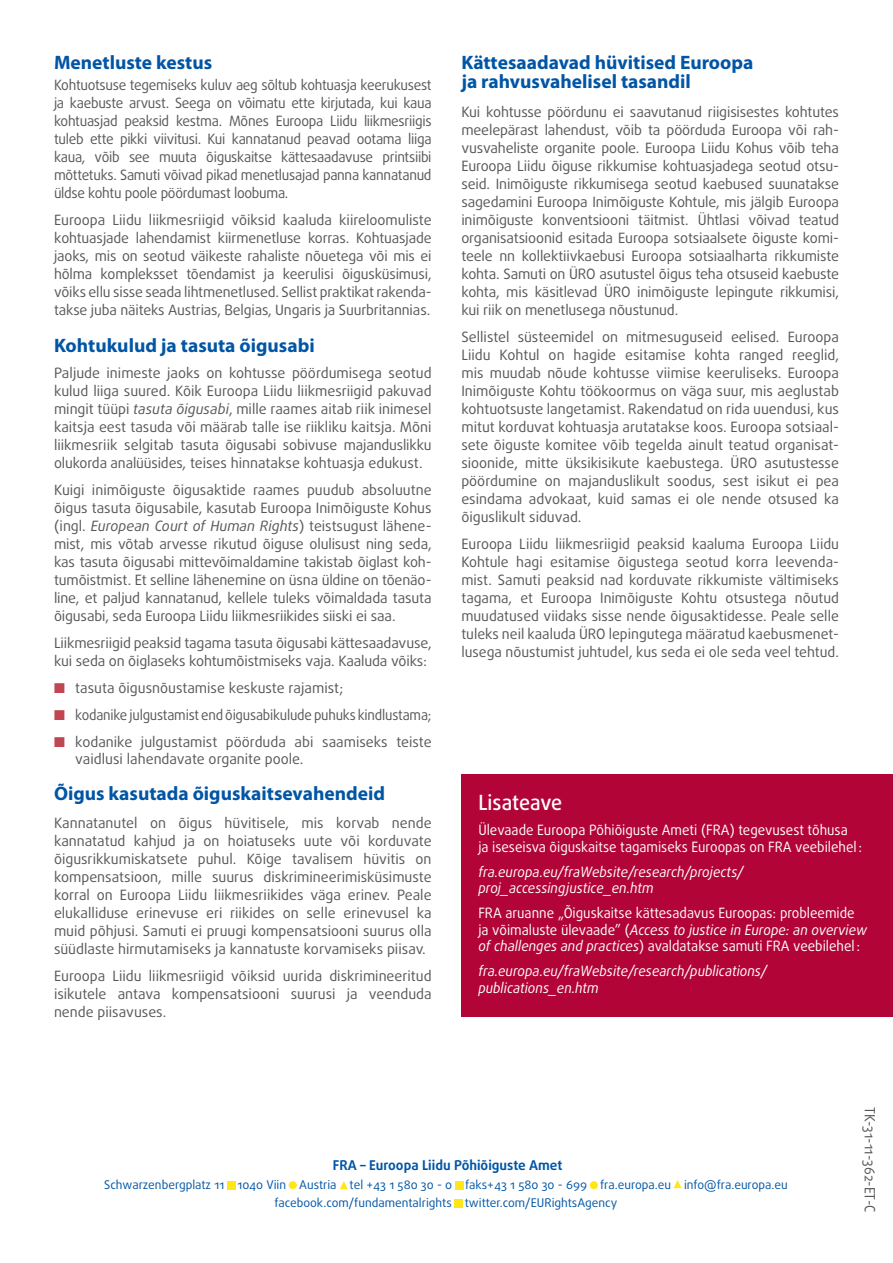
<style>
.page{position:relative;width:893px;height:1263px;background:#fff}
.page>*{position:absolute;margin:0;border:0;box-sizing:border-box;transform-origin:0 0}
.titre_further_info{font:500 21px "Daxline Pro";letter-spacing:-.005em;color:#fff;scale:.94 1}
.sous-titre{font:700 19.5px/19.5px "Myriad Pro";color:#0155a5}
.body{font:14.25px/18px "Daxline Pro";letter-spacing:-.01em;color:#57585a;text-align:justify}
.body-2{font:14.25px/18px "Daxline Pro";letter-spacing:-.01em;color:#57585a;text-align:justify;scale:.96 1}
.further_info{font:14.25px/16.5px "Daxline Pro";color:#fff;scale:.94 1}
.further_info-2{font:italic 14.25px/16.5px "Daxline Pro";color:#fff;scale:.94 1}
.bullet{font:14.25px/16.5px "Daxline Pro";color:#57585a}
.bullet-2{font:14.25px "Daxline Pro";color:#57585a;scale:.94 1}
.further_info-3{font:14.25px "Daxline Pro";color:#57585a;scale:.94 1}
.t1{font:700 13.5px "Daxline Pro";color:#0155a5}
.t2{font:12px "Daxline Pro";color:#0155a5}
.s1{font-style:italic}
.s2{color:#c04651}
</style>
<div class="page">
<div style="left:461px;top:774px;width:432px;height:242px;background:#b30437"></div>
<div style="left:289px;top:1181px;width:8px;height:8px;background:#ffe616;border-radius:50%"></div>
<div style="left:590px;top:1181px;width:8px;height:8px;background:#ffe616;border-radius:50%"></div>
<div style="left:227px;top:1181px;width:8px;height:8px;background:#ffe616"></div>
<div style="left:454px;top:1199px;width:8px;height:9px;background:#ffe616"></div>
<div style="left:455px;top:1181px;width:8px;height:8px;background:#ffe616"></div>
<svg style="left:340px;top:1181px;width:8px;height:8px"></svg>
<svg style="left:674px;top:1180px;width:8px;height:8px"></svg>
<p class="sous-titre" style="left:54px;top:52px;width:160px">Menetluste kestus</p>
<p class="body-2" style="left:54px;top:76px;width:395px">Kohtuotsuse tegemiseks kuluv aeg sõltub kohtuasja keerukusest ja kaebuste arvust. Seega on võimatu ette kirjutada, kui kaua kohtuasjad peaksid kestma. Mõnes Euroopa Liidu liikmesriigis tuleb ette pikki viivitusi. Kui kannatanud peavad ootama liiga kaua, võib see muuta õiguskaitse kättesaadavuse printsiibi mõttetuks. Samuti võivad pikad menetlusajad panna kannatanud üldse kohtu poole pöördumast loobuma.</p>
<p class="body" style="left:54px;top:211px;width:379px">Euroopa Liidu liikmesriigid võiksid kaaluda kiireloomuliste kohtuasjade lahendamist kiirmenetluse korras. Kohtuasjade jaoks, mis on seotud väikeste rahaliste nõuetega või mis ei hõlma kompleksset tõendamist ja keerulisi õigusküsimusi, võiks ellu sisse seada lihtmenetlused. Sellist praktikat rakenda&shy;takse juba näiteks Austrias, Belgias, Ungaris ja Suurbritannias.</p>
<p class="sous-titre" style="left:54px;top:335px;width:262px">Kohtukulud ja tasuta õigusabi</p>
<p class="body" style="left:54px;top:364px;width:379px">Paljude inimeste jaoks on kohtusse pöördumisega seotud kulud liiga suured. Kõik Euroopa Liidu liikmesriigid pakuvad mingit tüüpi <span class="s1">tasuta õigusabi</span>, mille raames aitab riik inimesel kaitsja eest tasuda või määrab talle ise riikliku kaitsja. Mõni liikmesriik selgitab tasuta õigusabi sobivuse majanduslikku olukorda analüüsides, teises hinnatakse kohtuasja edukust.</p>
<p class="body" style="left:54px;top:481px;width:379px">Kuigi inimõiguste õigusaktide raames puudub absoluutne õigus tasuta õigusabile, kasutab Euroopa Inimõiguste Kohus (ingl. <span class="s1">European Court of Human Rights</span>) teistsugust lähene&shy;mist, mis võtab arvesse rikutud õiguse olulisust ning seda, kas tasuta õigusabi mittevõimaldamine takistab õiglast koh&shy;tumõistmist. Et selline lähenemine on üsna üldine on tõenäo&shy;line, et paljud kannatanud, kellele tuleks võimaldada tasuta õigusabi, seda Euroopa Liidu liikmesriikides siiski ei saa.</p>
<p class="body" style="left:54px;top:634px;width:379px">Liikmesriigid peaksid tagama tasuta õigusabi kättesaadavuse, kui seda on õiglaseks kohtumõistmiseks vaja. Kaaluda võiks:</p>
<p class="bullet" style="left:54px;top:680px;width:291px"><span class="s2">■</span> tasuta õigusnõustamise keskuste rajamist;</p>
<p class="bullet-2" style="left:54px;top:705px;width:403px"><span class="s2">■</span> kodanike julgustamist end õigusabikulude puhuks kindlustama;</p>
<p class="bullet" style="left:75px;top:734px;width:358px;text-indent:-21px"><span class="s2">■</span> kodanike julgustamist pöörduda abi saamiseks teiste vaidlusi lahendavate organite poole.</p>
<p class="sous-titre" style="left:54px;top:783px;width:333px">Õigus kasutada õiguskaitsevahendeid</p>
<p class="body" style="left:54px;top:814px;width:379px">Kannatanutel on õigus hüvitisele, mis korvab nende kannatatud kahjud ja on hoiatuseks uute või korduvate õigusrikkumiskatsete puhul. Kõige tavalisem hüvitis on kompensatsioon, mille suurus diskrimineerimisküsimuste korral on Euroopa Liidu liikmesriikides väga erinev. Peale elukalliduse erinevuse eri riikides on selle erinevusel ka muid põhjusi. Samuti ei pruugi kompensatsiooni suurus olla süüdlaste hirmutamiseks ja kannatuste korvamiseks piisav.</p>
<p class="body" style="left:54px;top:967px;width:379px">Euroopa Liidu liikmesriigid võiksid uurida diskrimineeritud isikutele antava kompensatsiooni suurusi ja veenduda nende piisavuses.</p>
<p class="sous-titre" style="left:461px;top:52px;width:294px">Kättesaadavad hüvitised Euroopa ja rahvusvahelisel tasandil</p>
<p class="body" style="left:461px;top:103px;width:379px">Kui kohtusse pöördunu ei saavutanud riigisisestes kohtutes meelepärast lahendust, võib ta pöörduda Euroopa või rah&shy;vusvaheliste organite poole. Euroopa Liidu Kohus võib teha Euroopa Liidu õiguse rikkumise kohtuasjadega seotud otsu&shy;seid. Inimõiguste rikkumisega seotud kaebused suunatakse sagedamini Euroopa Inimõiguste Kohtule, mis jälgib Euroopa inimõiguste konventsiooni täitmist. Ühtlasi võivad teatud organisatsioonid esitada Euroopa sotsiaalsete õiguste komi&shy;teele nn kollektiivkaebusi Euroopa sotsiaalharta rikkumiste kohta. Samuti on ÜRO asutustel õigus teha otsuseid kaebuste kohta, mis käsitlevad ÜRO inimõiguste lepingute rikkumisi, kui riik on menetlusega nõustunud.</p>
<p class="body" style="left:461px;top:328px;width:379px">Sellistel süsteemidel on mitmesuguseid eelised. Euroopa Liidu Kohtul on hagide esitamise kohta ranged reeglid, mis muudab nõude kohtusse viimise keeruliseks. Euroopa Inimõiguste Kohtu töökoormus on väga suur, mis aeglustab kohtuotsuste langetamist. Rakendatud on rida uuendusi, kus mitut korduvat kohtuasja arutatakse koos. Euroopa sotsiaal&shy;sete õiguste komitee võib tegelda ainult teatud organisat&shy;sioonide, mitte üksikisikute kaebustega. ÜRO asutustesse pöördumine on majanduslikult soodus, sest isikut ei pea esindama advokaat, kuid samas ei ole nende otsused ka õiguslikult siduvad.</p>
<p class="body" style="left:461px;top:535px;width:379px">Euroopa Liidu liikmesriigid peaksid kaaluma Euroopa Liidu Kohtule hagi esitamise õigustega seotud korra leevenda&shy;mist. Samuti peaksid nad korduvate rikkumiste vältimiseks tagama, et Euroopa Inimõiguste Kohtu otsustega nõutud muudatused viidaks sisse nende õigusaktidesse. Peale selle tuleks neil kaaluda ÜRO lepingutega määratud kaebusmenet&shy;lusega nõustumist juhtudel, kus seda ei ole seda veel tehtud.</p>
<p class="titre_further_info" style="left:478px;top:789px;width:91px">Lisateave</p>
<p class="further_info" style="left:478px;top:822px;width:410px">Ülevaade Euroopa Põhiõiguste Ameti (FRA) tegevusest tõhusa<br>ja iseseisva õiguskaitse tagamiseks Euroopas on FRA veebilehel :</p>
<p class="further_info-2" style="left:478px;top:863px;width:284px">fra.europa.eu/fraWebsite/research/projects/ proj_accessingjustice_en.htm</p>
<p class="further_info" style="left:478px;top:905px;width:415px">FRA aruanne „Õiguskaitse kättesadavus Euroopas: probleemide ja võimaluste ülevaade” (<span class="s1">Access to justice in Europe: an overview of challenges and practices</span>) avaldatakse samuti FRA veebilehel :</p>
<p class="further_info-2" style="left:478px;top:963px;width:309px">fra.europa.eu/fraWebsite/research/publications/ publications_en.htm</p>
<p class="t1" style="left:333px;top:1156px;width:231px">FRA – Euroopa Liidu Põhiõiguste Amet</p>
<p class="t2" style="left:104px;top:1176px;width:685px">Schwarzenbergplatz 11 1040 Viin Austria tel +43 1 580 30 - 0 faks+43 1 580 30 - 699 fra.europa.eu info@fra.europa.eu</p>
<p class="t2" style="left:274px;top:1195px;width:345px">facebook.com/fundamentalrights twitter.com/EURightsAgency</p>
<p class="further_info-3" style="left:879px;top:1107px;width:114px;rotate:90deg">TK-31-11-362-ET-C</p>
</div>
